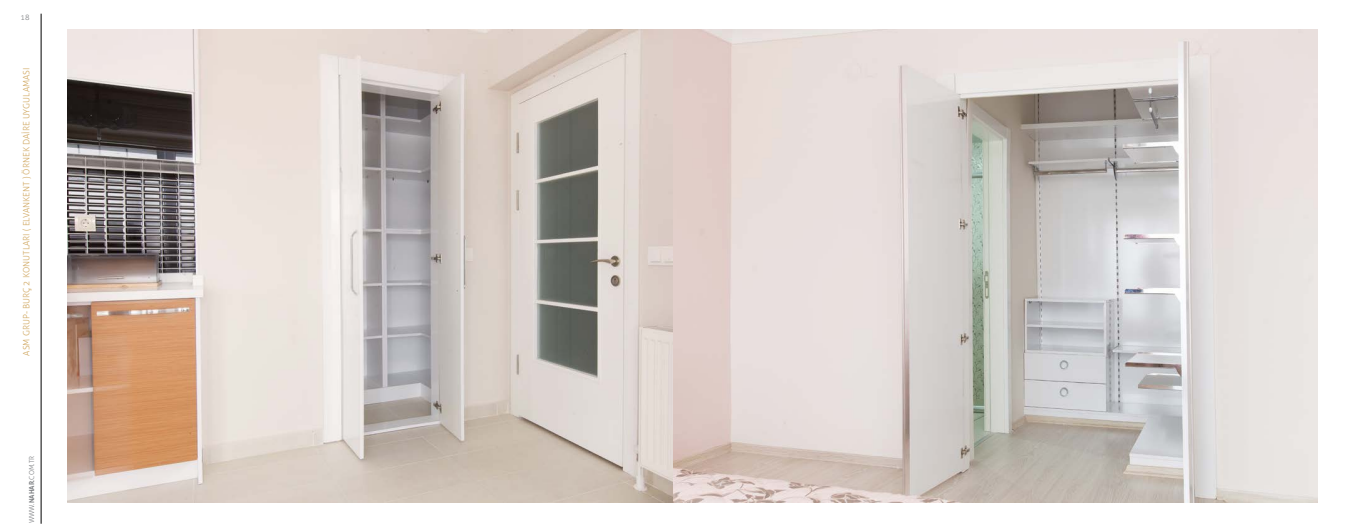
<style>
.page{position:relative;width:1347px;height:532px;background:#fff}
.page>*{position:absolute;margin:0;border:0;box-sizing:border-box;transform-origin:0 0}
.t1{font:300 8.75px "Aller";color:#d2ab67}
.t2{font:300 7.5px "Aller";color:#808285}
.t3{font:300 6.88px "Aller";color:#808285}
.s1{font-weight:700}
</style>
<div class="page">
<img style="left:67px;top:29px;width:606px;height:473px">
<svg style="left:673px;top:29px;width:644px;height:473px;background:#d7d0cd"></svg>
<hr style="left:41px;top:14px;width:1px;height:509px;background:#000">
<p class="t2" style="left:21px;top:13px;width:10px">18</p>
<p class="t1" style="left:21px;top:355px;width:289px;rotate:-90deg">ASM GRUP- BURÇ 2 KONUTLARI ( ELVANKENT ) ÖRNEK DAİRE UYGULAMASI</p>
<p class="t3" style="left:27px;top:523px;width:69px;rotate:-90deg">www.<span class="s1">nahar</span>.com.tr</p>
</div>
